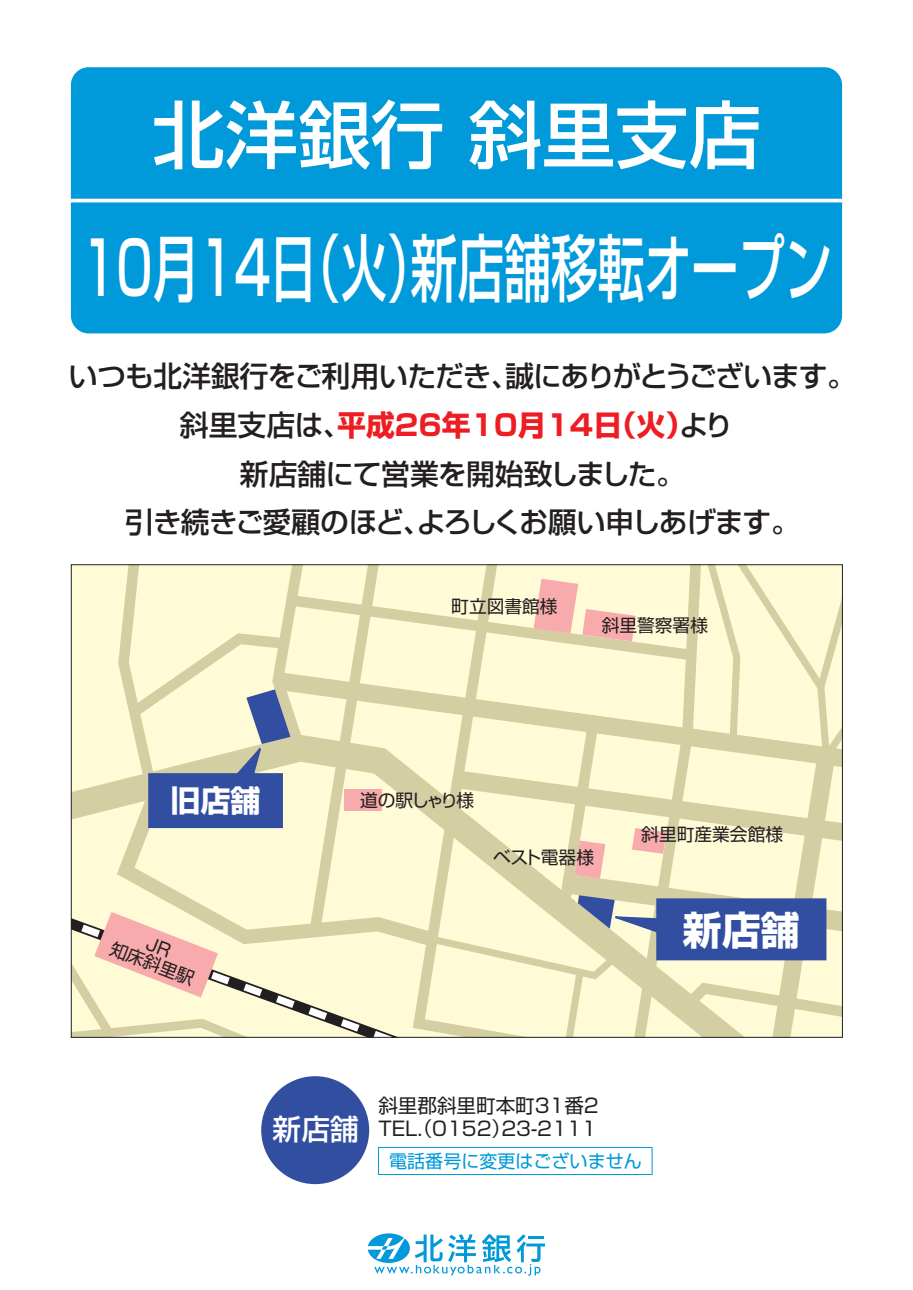
<style>
.page{position:relative;width:913px;height:1290px;background:#fff}
.page>*{position:absolute;margin:0;border:0;box-sizing:border-box;transform-origin:0 0}
.t1{font:500 73.06px "Shin Go Pr 5";color:#fff;scale:.64 1}
.t2{font:500 73.06px "Shin Go Pr 5";color:#fff}
.t3{font:700 39px "Shin Go Pr 5";color:#fff}
.t4{font:700 30.12px "Shin Go Pr 5";color:#fff}
.t5{font:500 28.81px "Shin Go Pr 5";letter-spacing:-.03em;color:#231f20}
.t6{font:700 28.81px "Shin Go Pr 5";color:#ee1d23}
.t7{font:500 28.81px "Shin Go Pr 5";letter-spacing:-.065em;color:#231f20}
.t8{font:500 28.69px "Shin Go Pr 5";color:#fff}
.t9{font:19.56px/23.4px "Shin Go Pr 5";color:#231f20;text-align:right}
.t10{font:18.06px "Shin Go Pr 5";color:#0199d9}
.t11{font:17.69px/17.7px "Shin Go Pr 5";color:#231f20;text-align:center}
.t12{font:17.69px "Shin Go Pr 5";letter-spacing:-.095em;color:#231f20}
</style>
<div class="page">
<div style="left:71px;top:67px;width:771px;height:266px;background:#0099da;border-radius:18px"></div>
<hr style="left:71px;top:199px;width:771px;height:3px;background:#fff">
<div style="left:261px;top:1076px;width:108px;height:108px;background:#324ea1;border-radius:50%"></div>
<svg style="left:368px;top:1233px;width:177px;height:43px"></svg>
<div style="left:378px;top:1147px;width:274px;height:28px;border:1px solid #0199d9"></div>
<svg style="left:73px;top:566px;width:767px;height:469px"></svg>
<h1 class="t2" style="left:152px;top:75px;width:610px">北洋銀行斜里支店</h1>
<h1 class="t1" style="left:81px;top:208px;width:1173px">10月14 （日火新店舗移転オープン</h1>
<h1 class="t1" style="left:387px;top:208px;width:75px">）</h1>
<p class="t5" style="left:69px;top:352px;width:452px">いつも北洋銀行をご利用いただき、</p>
<p class="t7" style="left:505px;top:352px;width:352px">誠にありがとうございます。</p>
<p class="t6" style="left:337px;top:402px;width:358px">平成26年10月14 （日火）</p>
<p class="t5" style="left:180px;top:401px;width:173px">斜里支店は、</p>
<p class="t5" style="left:240px;top:450px;width:446px">新店舗にて営業を開始致しました。</p>
<p class="t5" style="left:125px;top:499px;width:676px">引き続きご愛顧のほどよろしくお願い申しあげます。</p>
<p class="t5" style="left:679px;top:401px;width:56px">より</p>
<p class="t5" style="left:403px;top:499px;width:30px">、</p>
<p class="t11" style="left:451px;top:596px;width:108px">町立図書館様</p>
<p class="t11" style="left:601px;top:615px;width:108px">斜里警察署様</p>
<p class="t4" style="left:170px;top:777px;width:92px">旧店舗</p>
<p class="t11" style="left:121px;top:921px;width:90px;rotate:21deg">JR<br>知床斜里駅</p>
<p class="t12" style="left:360px;top:786px;width:116px">道の駅しゃり様</p>
<p class="t11" style="left:493px;top:847px;width:102px">ベスト電器様</p>
<p class="t11" style="left:641px;top:824px;width:143px">斜里町産業会館様</p>
<h2 class="t3" style="left:682px;top:899px;width:118px">新店舗</h2>
<p class="t8" style="left:272px;top:1105px;width:88px">新店舗</p>
<p class="t9" style="left:378px;top:1092px;width:222px">斜里郡斜里町本町31番2<br>23-2111</p>
<p class="t9" style="left:413px;top:1115px;width:100px">). 0152(</p>
<p class="t9" style="left:378px;top:1115px;width:41px">TEL</p>
<p class="t10" style="left:389px;top:1146px;width:254px">電話番号に変更はございません</p>
</div>
